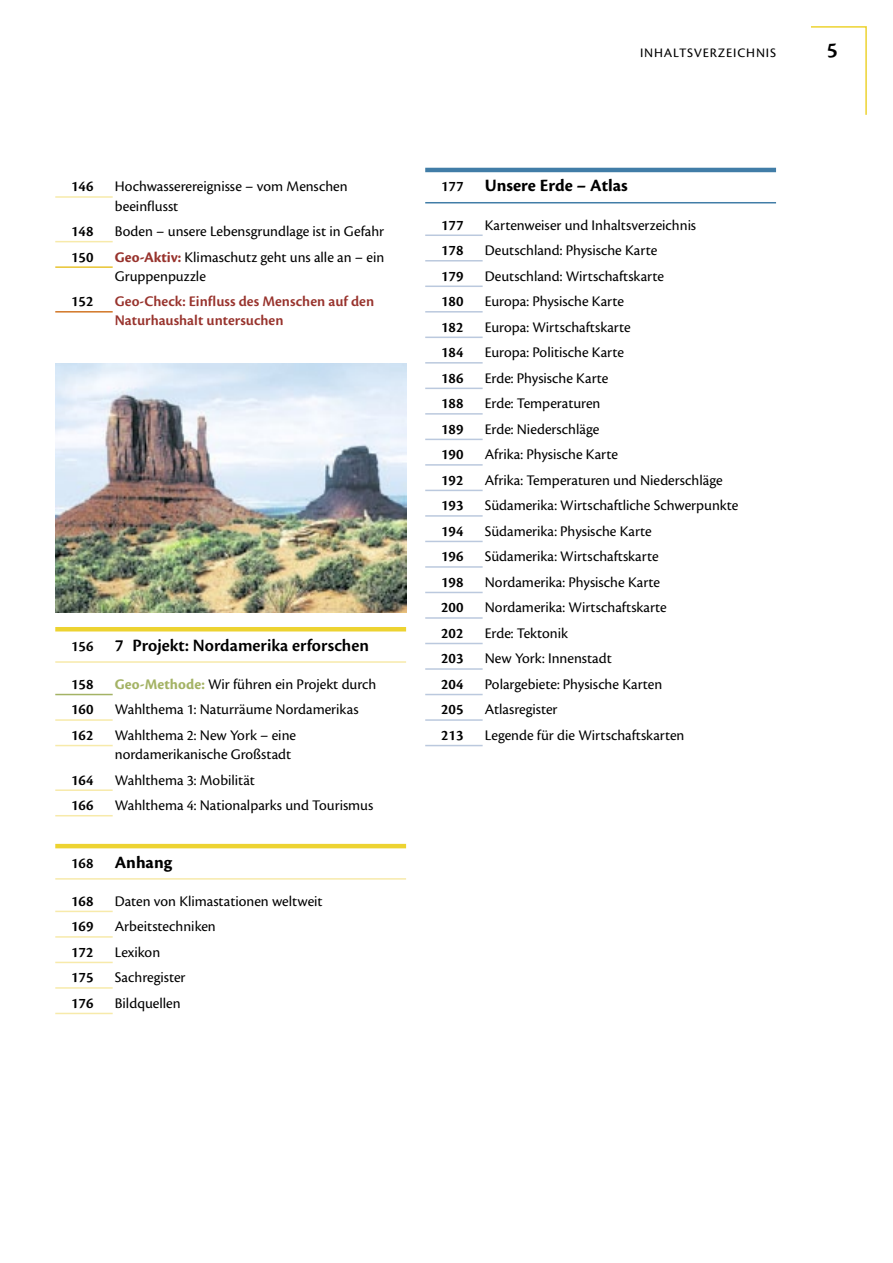
<style>
.page{position:relative;width:893px;height:1263px;background:#fff}
.page>*{position:absolute;margin:0;border:0;box-sizing:border-box;transform-origin:0 0}
.t1{font:600 22.5px "Cronos Pro";color:#000}
._61_Inhalt_Stufe_1{font:600 18px "Cronos Pro";color:#000}
._61_1_Inhalt_Stufe_1{font:700 18px "Cronos Pro";letter-spacing:-.005em;color:#000}
._61_Inhalt_Stufe_1-2{font:700 18px "Cronos Pro";color:#000}
._62_4_Inhalt_Stufe_2{font:15.3px "Cronos Pro";color:#000}
._62_Inhalt_Stufe_2{font:15.3px/19.2px "Cronos Pro";color:#000}
._62_4_Inhalt_Stufe_2-2{font:600 15.3px "Cronos Pro";color:#000}
._62_2_Inhalt_Stufe_2{font:600 15.3px/19.2px "Cronos Pro";color:#98332d}
._62_Inhalt_Stufe_2_A{font:15.3px/19.2px "Cronos Pro";color:#000}
._62_1_Inhalt_Stufe_2{font:15.3px "Cronos Pro";color:#000}
._62_Inhalt_Stufe_2-2{font:600 15.3px "Cronos Pro";color:#000}
._62_Inhalt_Stufe_2_A-2{font:600 15.3px "Cronos Pro";color:#000}
._62_2_Inhalt_Stufe_2-2{font:600 15.3px "Cronos Pro";color:#000}
._62_1_Inhalt_Stufe_2-2{font:600 15.3px "Cronos Pro";color:#000}
.t2{font:13.5px "Cronos Pro Capt";letter-spacing:.06em;color:#000}
.s1{font-weight:700;color:#98332d}
.s2{font-size:15.3px}
.s3{font-weight:700;color:#a4b365}
.s4{font-weight:600;font-size:15.3px}
</style>
<div class="page">
<hr style="left:55px;top:196px;width:58px;height:2px;background:#f7eaaa">
<hr style="left:55px;top:241px;width:58px;height:1px;background:#f7eaaa">
<hr style="left:55px;top:266px;width:58px;height:2px;background:#e9c431">
<hr style="left:55px;top:311px;width:58px;height:2px;background:#d27626">
<hr style="left:55px;top:627px;width:351px;height:4px;background:#edd331">
<hr style="left:55px;top:661px;width:351px;height:2px;background:#f7eaaa">
<hr style="left:55px;top:694px;width:58px;height:1px;background:#a4b365">
<hr style="left:55px;top:719px;width:58px;height:2px;background:#f7eaaa">
<hr style="left:55px;top:745px;width:58px;height:1px;background:#f7eaaa">
<hr style="left:55px;top:789px;width:58px;height:2px;background:#f7eaaa">
<hr style="left:55px;top:815px;width:58px;height:1px;background:#f7eaaa">
<hr style="left:55px;top:844px;width:351px;height:4px;background:#edd331">
<hr style="left:55px;top:878px;width:351px;height:2px;background:#f7eaaa">
<hr style="left:55px;top:911px;width:58px;height:1px;background:#f7eaaa">
<hr style="left:55px;top:936px;width:58px;height:2px;background:#f7eaaa">
<hr style="left:55px;top:962px;width:58px;height:1px;background:#f7eaaa">
<hr style="left:55px;top:987px;width:58px;height:2px;background:#f7eaaa">
<hr style="left:55px;top:1013px;width:58px;height:1px;background:#f7eaaa">
<hr style="left:425px;top:168px;width:351px;height:4px;background:#417da7">
<hr style="left:425px;top:202px;width:351px;height:1px;background:#417da7">
<hr style="left:425px;top:234px;width:58px;height:2px;background:#bbc9de">
<hr style="left:425px;top:260px;width:58px;height:1px;background:#bbc9de">
<hr style="left:425px;top:286px;width:58px;height:1px;background:#bbc9de">
<hr style="left:425px;top:311px;width:58px;height:2px;background:#bbc9de">
<hr style="left:425px;top:337px;width:58px;height:1px;background:#bbc9de">
<hr style="left:425px;top:362px;width:58px;height:2px;background:#bbc9de">
<hr style="left:425px;top:388px;width:58px;height:1px;background:#bbc9de">
<hr style="left:425px;top:413px;width:58px;height:2px;background:#bbc9de">
<hr style="left:425px;top:439px;width:58px;height:1px;background:#bbc9de">
<hr style="left:425px;top:464px;width:58px;height:2px;background:#bbc9de">
<hr style="left:425px;top:490px;width:58px;height:1px;background:#bbc9de">
<hr style="left:425px;top:515px;width:58px;height:2px;background:#bbc9de">
<hr style="left:425px;top:541px;width:58px;height:1px;background:#bbc9de">
<hr style="left:425px;top:566px;width:58px;height:2px;background:#bbc9de">
<hr style="left:425px;top:592px;width:58px;height:1px;background:#bbc9de">
<hr style="left:425px;top:617px;width:58px;height:2px;background:#bbc9de">
<hr style="left:425px;top:643px;width:58px;height:1px;background:#bbc9de">
<hr style="left:425px;top:668px;width:58px;height:2px;background:#bbc9de">
<hr style="left:425px;top:694px;width:58px;height:1px;background:#bbc9de">
<hr style="left:425px;top:719px;width:58px;height:2px;background:#bbc9de">
<hr style="left:425px;top:745px;width:58px;height:1px;background:#bbc9de">
<img style="left:55px;top:364px;width:351px;height:248px">
<svg style="left:811px;top:26px;width:56px;height:89px"></svg>
<p class="_62_Inhalt_Stufe_2-2" style="left:71px;top:178px;width:24px">146</p>
<p class="_62_Inhalt_Stufe_2" style="left:115px;top:177px;width:234px">Hochwasserereignisse – vom Menschen beeinflusst</p>
<p class="_62_Inhalt_Stufe_2-2" style="left:71px;top:222px;width:24px">148</p>
<p class="_62_Inhalt_Stufe_2" style="left:115px;top:222px;width:271px">Boden – unsere Lebensgrundlage ist in Gefahr</p>
<p class="_62_Inhalt_Stufe_2_A-2" style="left:71px;top:248px;width:24px">150</p>
<p class="_62_Inhalt_Stufe_2_A" style="left:115px;top:247px;width:271px"><span class="s1">Geo-Aktiv:</span> Klimaschutz geht uns alle an – ein<br>Gruppenpuzzle</p>
<p class="_62_2_Inhalt_Stufe_2-2" style="left:71px;top:293px;width:24px">152</p>
<p class="_62_2_Inhalt_Stufe_2" style="left:115px;top:292px;width:261px">Geo-Check: Einfluss des Menschen auf den<br>Naturhaushalt untersuchen</p>
<p class="_61_Inhalt_Stufe_1" style="left:71px;top:635px;width:299px"><span class="s2">156</span> 7 Projekt: Nordamerika erforschen</p>
<p class="_62_1_Inhalt_Stufe_2-2" style="left:71px;top:675px;width:24px">158</p>
<p class="_62_1_Inhalt_Stufe_2" style="left:115px;top:675px;width:263px"><span class="s3">Geo-Methode:</span> Wir führen ein Projekt durch</p>
<p class="_62_Inhalt_Stufe_2-2" style="left:71px;top:701px;width:24px">160</p>
<p class="_62_Inhalt_Stufe_2" style="left:115px;top:700px;width:245px">Wahlthema 1: Naturräume Nordamerikas</p>
<p class="_62_Inhalt_Stufe_2-2" style="left:71px;top:726px;width:24px">162</p>
<p class="_62_Inhalt_Stufe_2" style="left:115px;top:726px;width:183px">Wahlthema 2: New York – eine nordamerikanische Großstadt</p>
<p class="_62_Inhalt_Stufe_2-2" style="left:71px;top:771px;width:24px">164</p>
<p class="_62_Inhalt_Stufe_2" style="left:115px;top:770px;width:142px">Wahlthema 3: Mobilität</p>
<p class="_62_Inhalt_Stufe_2-2" style="left:71px;top:796px;width:24px">166</p>
<p class="_62_Inhalt_Stufe_2" style="left:115px;top:796px;width:260px">Wahlthema 4: Nationalparks und Tourismus</p>
<p class="_61_Inhalt_Stufe_1-2" style="left:71px;top:851px;width:102px"><span class="s4">168</span> Anhang</p>
<p class="_62_Inhalt_Stufe_2-2" style="left:71px;top:892px;width:24px">168</p>
<p class="_62_Inhalt_Stufe_2" style="left:115px;top:891px;width:209px">Daten von Klimastationen weltweit</p>
<p class="_62_Inhalt_Stufe_2-2" style="left:71px;top:918px;width:24px">169</p>
<p class="_62_Inhalt_Stufe_2" style="left:115px;top:917px;width:103px">Arbeitstechniken</p>
<p class="_62_Inhalt_Stufe_2-2" style="left:71px;top:943px;width:24px">172</p>
<p class="_62_Inhalt_Stufe_2" style="left:115px;top:942px;width:47px">Lexikon</p>
<p class="_62_Inhalt_Stufe_2-2" style="left:71px;top:969px;width:24px">175</p>
<p class="_62_Inhalt_Stufe_2" style="left:115px;top:968px;width:72px">Sachregister</p>
<p class="_62_Inhalt_Stufe_2-2" style="left:71px;top:994px;width:24px">176</p>
<p class="_62_Inhalt_Stufe_2" style="left:115px;top:993px;width:67px">Bildquellen</p>
<p class="t2" style="left:640px;top:45px;width:137px">INHALTSVERZEICHNIS</p>
<h1 class="t1" style="left:827px;top:37px;width:12px">5</h1>
<p class="_61_1_Inhalt_Stufe_1" style="left:441px;top:175px;width:188px"><span class="s4">177</span> Unsere Erde – Atlas</p>
<p class="_62_4_Inhalt_Stufe_2-2" style="left:441px;top:216px;width:24px">177</p>
<p class="_62_4_Inhalt_Stufe_2" style="left:485px;top:216px;width:213px">Kartenweiser und Inhaltsverzeichnis</p>
<p class="_62_4_Inhalt_Stufe_2-2" style="left:441px;top:242px;width:24px">178</p>
<p class="_62_4_Inhalt_Stufe_2" style="left:485px;top:242px;width:174px">Deutschland: Physische Karte</p>
<p class="_62_4_Inhalt_Stufe_2-2" style="left:441px;top:267px;width:24px">179</p>
<p class="_62_4_Inhalt_Stufe_2" style="left:485px;top:267px;width:181px">Deutschland: Wirtschaftskarte</p>
<p class="_62_4_Inhalt_Stufe_2-2" style="left:441px;top:293px;width:24px">180</p>
<p class="_62_4_Inhalt_Stufe_2" style="left:485px;top:293px;width:141px">Europa: Physische Karte</p>
<p class="_62_4_Inhalt_Stufe_2-2" style="left:441px;top:318px;width:24px">182</p>
<p class="_62_4_Inhalt_Stufe_2" style="left:485px;top:318px;width:147px">Europa: Wirtschaftskarte</p>
<p class="_62_4_Inhalt_Stufe_2-2" style="left:441px;top:344px;width:24px">184</p>
<p class="_62_4_Inhalt_Stufe_2" style="left:485px;top:344px;width:141px">Europa: Politische Karte</p>
<p class="_62_4_Inhalt_Stufe_2-2" style="left:441px;top:369px;width:24px">186</p>
<p class="_62_4_Inhalt_Stufe_2" style="left:485px;top:369px;width:125px">Erde: Physische Karte</p>
<p class="_62_4_Inhalt_Stufe_2-2" style="left:441px;top:395px;width:24px">188</p>
<p class="_62_4_Inhalt_Stufe_2" style="left:485px;top:395px;width:117px">Erde: Temperaturen</p>
<p class="_62_4_Inhalt_Stufe_2-2" style="left:441px;top:420px;width:24px">189</p>
<p class="_62_4_Inhalt_Stufe_2" style="left:485px;top:420px;width:116px">Erde: Niederschläge</p>
<p class="_62_4_Inhalt_Stufe_2-2" style="left:441px;top:446px;width:24px">190</p>
<p class="_62_4_Inhalt_Stufe_2" style="left:485px;top:446px;width:135px">Afrika: Physische Karte</p>
<p class="_62_4_Inhalt_Stufe_2-2" style="left:441px;top:471px;width:24px">192</p>
<p class="_62_4_Inhalt_Stufe_2" style="left:485px;top:471px;width:239px">Afrika: Temperaturen und Niederschläge</p>
<p class="_62_4_Inhalt_Stufe_2-2" style="left:441px;top:497px;width:24px">193</p>
<p class="_62_4_Inhalt_Stufe_2" style="left:485px;top:497px;width:255px">Südamerika: Wirtschaftliche Schwerpunkte</p>
<p class="_62_4_Inhalt_Stufe_2-2" style="left:441px;top:522px;width:24px">194</p>
<p class="_62_4_Inhalt_Stufe_2" style="left:485px;top:522px;width:169px">Südamerika: Physische Karte</p>
<p class="_62_4_Inhalt_Stufe_2-2" style="left:441px;top:548px;width:24px">196</p>
<p class="_62_4_Inhalt_Stufe_2" style="left:485px;top:548px;width:175px">Südamerika: Wirtschaftskarte</p>
<p class="_62_4_Inhalt_Stufe_2-2" style="left:441px;top:573px;width:24px">198</p>
<p class="_62_4_Inhalt_Stufe_2" style="left:485px;top:573px;width:177px">Nordamerika: Physische Karte</p>
<p class="_62_4_Inhalt_Stufe_2-2" style="left:441px;top:599px;width:24px">200</p>
<p class="_62_4_Inhalt_Stufe_2" style="left:485px;top:599px;width:184px">Nordamerika: Wirtschaftskarte</p>
<p class="_62_4_Inhalt_Stufe_2-2" style="left:441px;top:624px;width:24px">202</p>
<p class="_62_4_Inhalt_Stufe_2" style="left:485px;top:624px;width:85px">Erde: Tektonik</p>
<p class="_62_4_Inhalt_Stufe_2-2" style="left:441px;top:650px;width:24px">203</p>
<p class="_62_4_Inhalt_Stufe_2" style="left:485px;top:650px;width:129px">New York: Innenstadt</p>
<p class="_62_4_Inhalt_Stufe_2-2" style="left:441px;top:675px;width:24px">204</p>
<p class="_62_4_Inhalt_Stufe_2" style="left:485px;top:675px;width:179px">Polargebiete: Physische Karten</p>
<p class="_62_4_Inhalt_Stufe_2-2" style="left:441px;top:701px;width:24px">205</p>
<p class="_62_4_Inhalt_Stufe_2" style="left:485px;top:701px;width:74px">Atlasregister</p>
<p class="_62_4_Inhalt_Stufe_2-2" style="left:441px;top:726px;width:24px">213</p>
<p class="_62_4_Inhalt_Stufe_2" style="left:485px;top:726px;width:201px">Legende für die Wirtschaftskarten</p>
</div>
